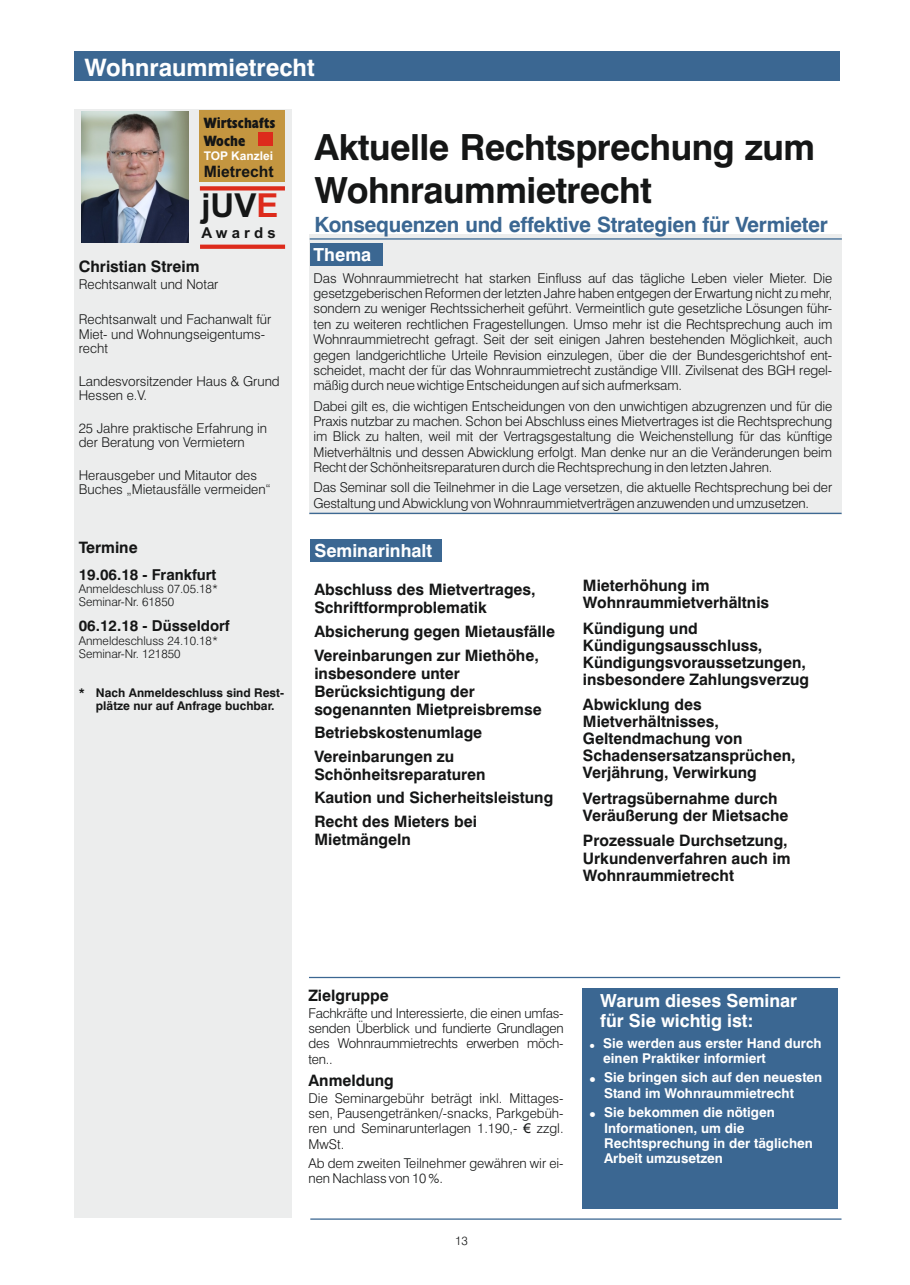
<style>
.page{position:relative;width:910px;height:1285px;background:#fff}
.page>*{position:absolute;margin:0;border:0;box-sizing:border-box;transform-origin:0 0}
.t1{font:700 36px/43.2px "Swiss 721 BT";letter-spacing:-.015em;color:#151616}
.t2{font:700 33px "Arial";color:#151616}
.t3{font:700 24px "Swiss 721 BT";color:#fff}
.t4{font:700 21px "Swiss 721 BT";letter-spacing:-.015em;color:#3b6792}
.t5{font:700 18px/19.4px "Swiss 721 BT";color:#fff}
.t6{font:700 15.75px/17px "Swiss 721 BT";color:#151616}
.t7{font:700 15.75px "Arial";color:#151616}
.t8{font:700 15px "Swiss 721 BT";color:#151616}
.t9{font:700 condensed 15px/18px "Humanist 521 BT Xtra";color:#151616}
.t10{font:700 15px "Arial";color:#151616}
.t11{font:300 13.5px/15.3px "Swiss 721 BT";color:#151616}
.t12{font:700 13.5px/15.3px "Swiss 721 BT";color:#fff}
.t13{font:300 12px/12.9px "Swiss 721 BT";color:#151616}
.t14{font:700 12px/12.9px "Swiss 721 BT";color:#151616}
.t15{font:700 12px "Arial";color:#fff}
.s1{color:#dd2b1c}
.s2{font-family:"Arial";font-weight:400}
</style>
<div class="page">
<div style="left:310px;top:538px;width:132px;height:23px;background:#3b6792"></div>
<div style="left:309px;top:234px;width:533px;height:281px;background:#eceded"></div>
<hr style="left:309px;top:512px;width:533px;height:2px;background:#3b6792">
<hr style="left:310px;top:1218px;width:531px;height:1px;background:#3b6792">
<div style="left:582px;top:987px;width:256px;height:221px;background:#3b6792"></div>
<div style="left:310px;top:243px;width:72px;height:23px;background:#3b6792"></div>
<hr style="left:310px;top:238px;width:532px;height:1px;background:#3b6792">
<hr style="left:309px;top:976px;width:531px;height:1px;background:#3b6792">
<div style="left:74px;top:109px;width:218px;height:1108px;background:#eceded"></div>
<div style="left:74px;top:51px;width:765px;height:30px;background:#3b6792"></div>
<img style="left:81px;top:111px;width:107px;height:131px">
<div style="left:200px;top:111px;width:85px;height:71px;background:#c49640"></div>
<div style="left:258px;top:132px;width:14px;height:14px;background:#dd2b1c"></div>
<svg style="left:200px;top:186px;width:85px;height:4px"></svg>
<div style="left:200px;top:244px;width:85px;height:5px;background:#dd2b1c"></div>
<h3 class="t3" style="left:84px;top:57px;width:232px">Wohnraummietrecht</h3>
<p class="t9" style="left:204px;top:115px;width:73px">Wirtschafts<br>Woche</p>
<p class="t7" style="left:204px;top:166px;width:72px">Mietrecht</p>
<p class="t15" style="left:204px;top:151px;width:71px">TOP Kanzlei</p>
<h2 class="t2" style="left:201px;top:193px;width:79px">jUV<span class="s1">E</span></h2>
<p class="t10" style="left:201px;top:227px;width:76px">A w a r d s</p>
<p class="t6" style="left:79px;top:260px;width:122px">Christian Streim</p>
<p class="t11" style="left:79px;top:278px;width:141px">Rechtsanwalt und Notar</p>
<p class="t11" style="left:79px;top:313px;width:194px;line-height:14.5px">Rechtsanwalt und Fachanwalt für<br>Miet- und Wohnungseigentums&shy;recht</p>
<p class="t11" style="left:79px;top:375px;width:203px;line-height:14.5px">Landesvorsitzender Haus &amp; Grund<br>Hessen e.V.</p>
<p class="t11" style="left:79px;top:422px;width:190px;line-height:14.5px">25 Jahre praktische Erfahrung in der Beratung von Vermietern</p>
<p class="t11" style="left:79px;top:468px;width:194px;line-height:14.5px">Herausgeber und Mitautor des<br>Buches „Mietausfälle vermeiden“</p>
<p class="t6" style="left:79px;top:540px;width:60px">Termine</p>
<p class="t8" style="left:79px;top:568px;width:139px">19.06.18 - Frankfurt</p>
<p class="t13" style="left:79px;top:583px;width:141px">Anmeldeschluss 07.05.18*<br>Seminar-Nr. 61850</p>
<p class="t8" style="left:79px;top:619px;width:152px">06.12.18 - Düsseldorf</p>
<p class="t13" style="left:79px;top:635px;width:141px">Anmeldeschluss 24.10.18*<br>Seminar-Nr. 121850</p>
<p class="t14" style="left:96px;top:687px;width:190px;text-indent:-17px">* Nach Anmeldeschluss sind Rest&shy;plätze nur auf Anfrage buchbar.</p>
<h1 class="t1" style="left:315px;top:129px;width:502px">Aktuelle Rechtsprechung zum<br>Wohnraummietrecht</h1>
<h3 class="t4" style="left:315px;top:216px;width:515px">Konsequenzen und effektive Strategien für Vermieter</h3>
<h3 class="t5" style="left:314px;top:247px;width:59px">Thema</h3>
<p class="t11" style="left:313px;top:271px;width:520px;text-align:justify">Das Wohnraummietrecht hat starken Einfluss auf das tägliche Leben vieler Mieter. Die gesetzgeberischen Reformen der letzten Jahre haben entgegen der Erwartung nicht zu mehr, sondern zu weniger Rechtssicherheit geführt. Vermeintlich gute gesetzliche Lösungen führ&shy;ten zu weiteren rechtlichen Fragestellungen. Umso mehr ist die Rechtsprechung auch im Wohnraummietrecht gefragt. Seit der seit einigen Jahren bestehenden Möglichkeit, auch gegen landgerichtliche Urteile Revision einzulegen, über die der Bundesgerichtshof ent&shy;scheidet, macht der für das Wohnraummietrecht zuständige VIII. Zivilsenat des BGH regel&shy;mäßig durch neue wichtige Entscheidungen auf sich aufmerksam.</p>
<p class="t11" style="left:313px;top:399px;width:520px;text-align:justify">Dabei gilt es, die wichtigen Entscheidungen von den unwichtigen abzugrenzen und für die Praxis nutzbar zu machen. Schon bei Abschluss eines Mietvertrages ist die Rechtsprechung im Blick zu halten, weil mit der Vertragsgestaltung die Weichenstellung für das künftige Mietverhältnis und dessen Abwicklung erfolgt. Man denke nur an die Veränderungen beim Recht der Schönheitsreparaturen durch die Rechtsprechung in den letzten Jahren.</p>
<p class="t11" style="left:313px;top:481px;width:520px">Das Seminar soll die Teilnehmer in die Lage versetzen, die aktuelle Rechtsprechung bei der<br>Gestaltung und Abwicklung von Wohnraummietverträgen anzuwenden und umzusetzen.</p>
<h3 class="t5" style="left:314px;top:542px;width:119px">Seminarinhalt</h3>
<p class="t6" style="left:314px;top:582px;width:223px;line-height:18px">Abschluss des Mietvertrages,<br>Schriftformproblematik</p>
<p class="t6" style="left:314px;top:621px;width:242px;line-height:23.5px">Absicherung gegen Mietausfälle<br>Vereinbarungen zur Miethöhe,</p>
<p class="t6" style="left:314px;top:665px;width:229px;line-height:18px">insbesondere unter<br>Berücksichtigung der sogenannten Mietpreisbremse</p>
<p class="t6" style="left:314px;top:722px;width:169px;line-height:23.5px">Betriebskostenumlage<br>Vereinbarungen zu</p>
<p class="t6" style="left:314px;top:763px;width:240px;line-height:23.5px">Schönheitsreparaturen<br>Kaution und Sicherheitsleistung<br>Recht des Mieters bei</p>
<p class="t6" style="left:314px;top:832px;width:98px">Mietmängeln</p>
<p class="t6" style="left:583px;top:578px;width:188px">Mieterhöhung im<br>Wohnraummietverhältnis</p>
<p class="t6" style="left:583px;top:621px;width:228px">Kündigung und<br>Kündigungsausschluss,<br>Kündigungsvoraussetzungen, insbesondere Zahlungsverzug</p>
<p class="t6" style="left:583px;top:697px;width:214px">Abwicklung des<br>Mietverhältnisses,<br>Geltendmachung von<br>Schadensersatzansprüchen,<br>Verjährung, Verwirkung</p>
<p class="t6" style="left:583px;top:791px;width:207px">Vertragsübernahme durch<br>Veräußerung der Mietsache</p>
<p class="t6" style="left:583px;top:833px;width:209px">Prozessuale Durchsetzung,<br>Urkundenverfahren auch im<br>Wohnraummietrecht</p>
<p class="t6" style="left:308px;top:988px;width:82px">Zielgruppe</p>
<p class="t11" style="left:308px;top:1006px;width:257px;text-align:justify">Fachkräfte und Interessierte, die einen umfas&shy;senden Überblick und fundierte Grundlagen des Wohnraummietrechts erwerben möch&shy;ten..</p>
<p class="t6" style="left:308px;top:1072px;width:87px">Anmeldung</p>
<p class="t11" style="left:308px;top:1091px;width:257px;text-align:justify">Die Seminargebühr beträgt inkl. Mittages&shy;sen, Pausengetränken/-snacks, Parkgebüh&shy;ren und Seminarunterlagen 1.190,- <span class="s2">€</span> zzgl.<br>MwSt.</p>
<p class="t11" style="left:308px;top:1156px;width:257px">Ab dem zweiten Teilnehmer gewähren wir ei&shy;nen Nachlass von 10 %.</p>
<p class="t13" style="left:455px;top:1234px;width:14px">13</p>
<h3 class="t5" style="left:600px;top:992px;width:198px">Warum dieses Seminar für Sie wichtig ist:</h3>
<p class="t12" style="left:603px;top:1036px;width:220px">Sie werden aus erster Hand durch einen Praktiker informiert</p>
<p class="t12" style="left:604px;top:1070px;width:220px">Sie bringen sich auf den neuesten<br>Stand im Wohnraummietrecht</p>
<p class="t12" style="left:604px;top:1105px;width:210px">Sie bekommen die nötigen<br>Informationen, um die<br>Rechtsprechung in der täglichen<br>Arbeit umzusetzen</p>
</div>
